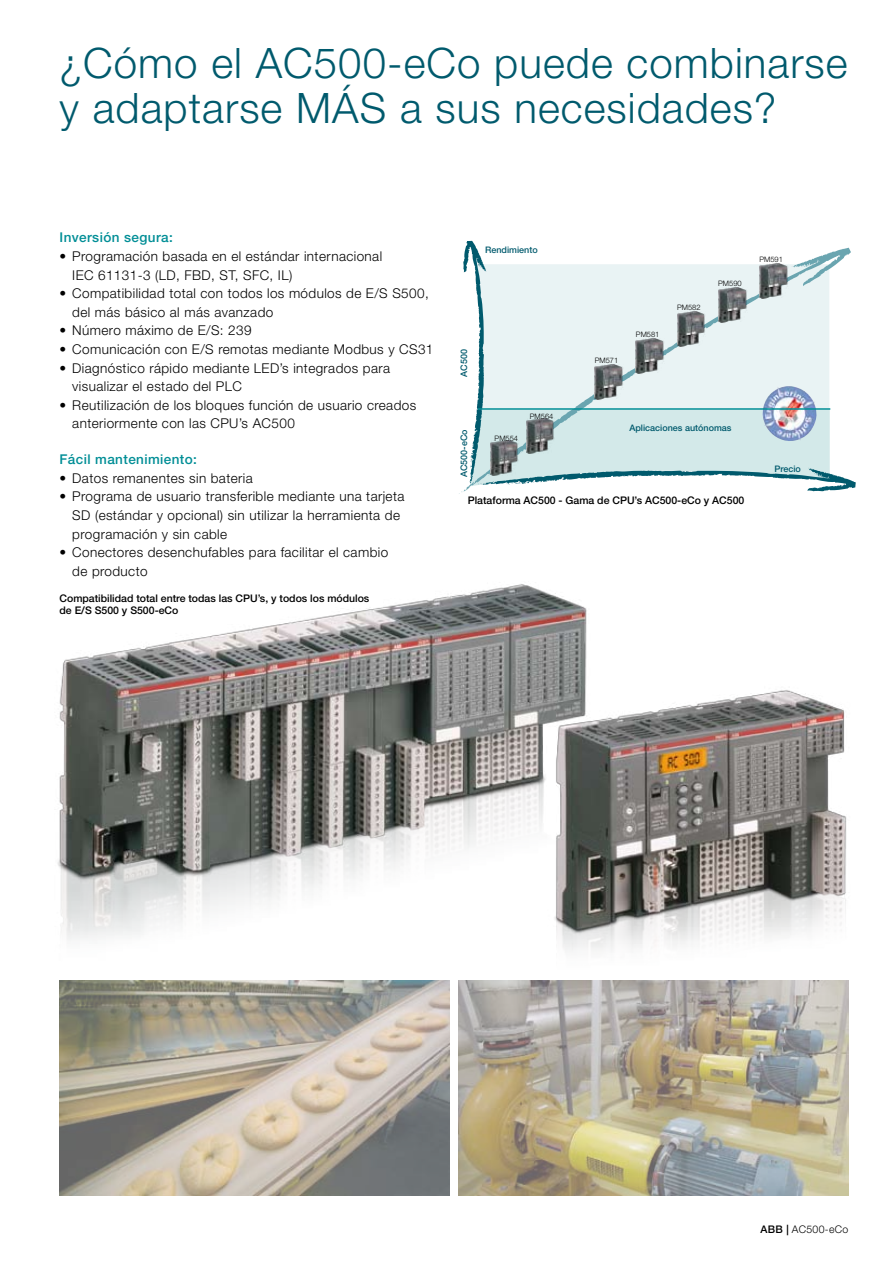
<style>
.page{position:relative;width:893px;height:1263px;background:#fff}
.page>*{position:absolute;margin:0;border:0;box-sizing:border-box;transform-origin:0 0}
.t1{font:300 42px/45.5px "Helvetica Neue";letter-spacing:.025em;color:#005a6d}
.t2{font:300 13.5px/18.6px "Helvetica Neue";letter-spacing:.03em;color:#000}
.t3{font:500 13.5px "Helvetica Neue";letter-spacing:.03em;color:#008e96}
.t4{font:500 10.5px/12.6px "Helvetica Neue";color:#000}
.t5{font:300 10.5px "Helvetica Neue LT Std";letter-spacing:.03em;color:#000}
.t6{font:500 9px "Helvetica Neue";color:#005a6d}
.t7{font:300 7.5px "Helvetica Neue";color:#000}
.s1{font-weight:500}
</style>
<div class="page">
<svg style="left:459px;top:241px;width:397px;height:253px"></svg>
<img style="left:57px;top:584px;width:530px;height:357px">
<img style="left:531px;top:668px;width:316px;height:284px">
<img style="left:759px;top:264px;width:29px;height:36px">
<img style="left:718px;top:287px;width:29px;height:36px">
<img style="left:677px;top:311px;width:29px;height:37px">
<img style="left:636px;top:339px;width:29px;height:36px">
<img style="left:595px;top:365px;width:29px;height:36px">
<img style="left:490px;top:441px;width:29px;height:35px">
<img style="left:527px;top:419px;width:28px;height:35px">
<img style="left:762px;top:386px;width:55px;height:55px">
<hr style="left:478px;top:408px;width:352px;height:2px;background:#008e96">
<img style="left:59px;top:980px;width:790px;height:216px">
<h1 class="t1" style="left:60px;top:39px;width:790px">¿Cómo el AC500-eCo puede combinarse y adaptarse MÁS a sus necesidades?</h1>
<p class="t3" style="left:60px;top:230px;width:115px">Inversión segura:</p>
<p class="t2" style="left:72px;top:247px;width:311px;text-indent:-13px">• Programación basada en el estándar internacional<br>IEC 61131-3 (LD, FBD, ST, SFC, IL)</p>
<p class="t2" style="left:72px;top:284px;width:358px;text-indent:-13px">• Compatibilidad total con todos los módulos de E/S S500, del más básico al más avanzado</p>
<p class="t2" style="left:60px;top:321px;width:194px">• Número máximo de E/S: 239</p>
<p class="t2" style="left:60px;top:340px;width:375px">• Comunicación con E/S remotas mediante Modbus y CS31</p>
<p class="t2" style="left:72px;top:358px;width:319px;text-indent:-13px">• Diagnóstico rápido mediante LED’s integrados para visualizar el estado del PLC</p>
<p class="t2" style="left:72px;top:395px;width:345px;text-indent:-13px">• Reutilización de los bloques función de usuario creados anteriormente con las CPU’s AC500</p>
<p class="t3" style="left:60px;top:451px;width:139px">Fácil mantenimiento:</p>
<p class="t2" style="left:60px;top:468px;width:195px">• Datos remanentes sin bateria</p>
<p class="t2" style="left:72px;top:487px;width:334px;text-indent:-13px">• Programa de usuario transferible mediante una tarjeta<br>SD (estándar y opcional) sin utilizar la herramienta de programación y sin cable</p>
<p class="t2" style="left:72px;top:543px;width:317px;text-indent:-13px">• Conectores desenchufables para facilitar el cambio de producto</p>
<p class="t4" style="left:60px;top:591px;width:311px">Compatibilidad total entre todas las CPU’s, y todos los módulos de E/S S500 y S500-eCo</p>
<p class="t6" style="left:485px;top:244px;width:54px">Rendimiento</p>
<p class="t6" style="left:458px;top:377px;width:29px;rotate:-90deg">AC500</p>
<p class="t6" style="left:458px;top:477px;width:49px;rotate:-90deg">AC500-eCo</p>
<p class="t7" style="left:495px;top:434px;width:25px">PM554</p>
<p class="t7" style="left:530px;top:411px;width:25px">PM564</p>
<p class="t7" style="left:595px;top:356px;width:25px">PM571</p>
<p class="t7" style="left:636px;top:330px;width:25px">PM581</p>
<p class="t7" style="left:677px;top:303px;width:25px">PM582</p>
<p class="t7" style="left:718px;top:278px;width:25px">PM590</p>
<p class="t6" style="left:629px;top:422px;width:104px">Aplicaciones autónomas</p>
<p class="t4" style="left:468px;top:494px;width:278px">Plataforma AC500 - Gama de CPU’s AC500-eCo y AC500</p>
<p class="t7" style="left:759px;top:255px;width:25px">PM591</p>
<p class="t6" style="left:774px;top:463px;width:28px">Precio</p>
<p class="t5" style="left:761px;top:1223px;width:89px"><span class="s1">ABB |</span> AC500-eCo</p>
</div>
